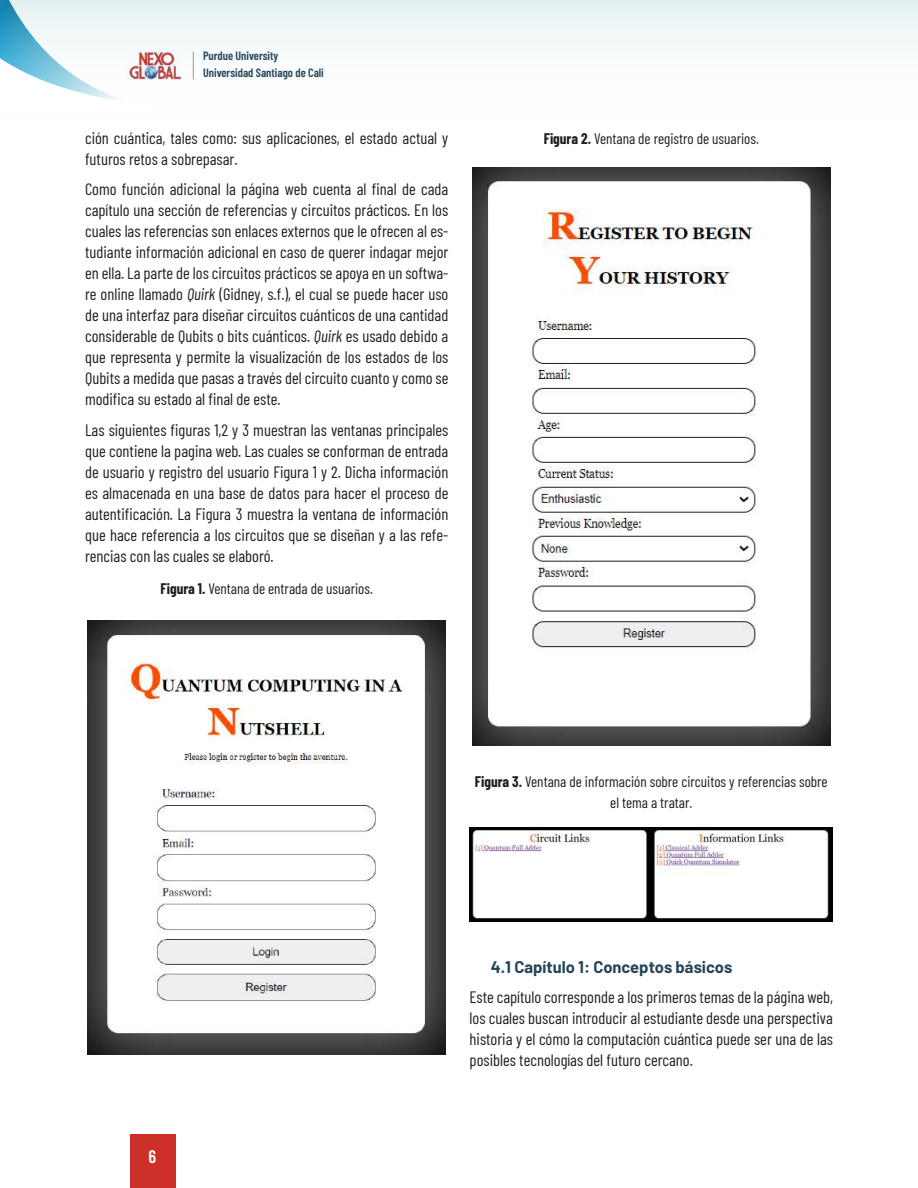
<style>
.page{position:relative;width:918px;height:1188px;background:#fff}
.page>*{position:absolute;margin:0;border:0;box-sizing:border-box;transform-origin:0 0}
.t1{font:600 18px "Barlow Condensed";color:#fff}
.t2{font:16.5px/21px "Barlow Condensed";color:#231f20;text-align:justify}
.t3{font:700 16.5px "Barlow";color:#25455a}
.t4{font:15px/21px "Barlow Condensed";color:#231f20;text-align:center}
.t5{font:600 12px/16.5px "Barlow Condensed";color:#25455a}
.s1{font-style:italic}
.s2{font-weight:700}
</style>
<div class="page">
<div style="left:0;top:0;width:918px;height:156px;background:linear-gradient(to bottom,#eaf5f5,#fff)"></div>
<div style="left:130px;top:1134px;width:46px;height:54px;background:#cc3028"></div>
<img style="left:157px;top:51px;width:27px;height:28px">
<svg style="left:193px;top:52px;width:1px;height:28px"></svg>
<svg style="left:0;top:0;width:157px;height:110px"></svg>
<img style="left:88px;top:621px;width:358px;height:433px">
<img style="left:472px;top:167px;width:358px;height:578px">
<img style="left:470px;top:828px;width:363px;height:94px">
<p class="t5" style="left:203px;top:47px;width:122px">Purdue University<br>Universidad Santiago de Cali</p>
<p class="t2" style="left:85px;top:126px;width:365px">ción cuántica, tales como: sus aplicaciones, el estado actual y futuros retos a sobrepasar.</p>
<p class="t2" style="left:85px;top:178px;width:365px">Como función adicional la página web cuenta al final de cada capítulo una sección de referencias y circuitos prácticos. En los cuales las referencias son enlaces externos que le ofrecen al es&shy;tudiante información adicional en caso de querer indagar mejor en ella. La parte de los circuitos prácticos se apoya en un softwa&shy;re online llamado <span class="s1">Quirk</span> (Gidney, s.f.), el cual se puede hacer uso de una interfaz para diseñar circuitos cuánticos de una cantidad considerable de Qubits o bits cuánticos. <span class="s1">Quirk</span> es usado debido a que representa y permite la visualización de los estados de los Qubits a medida que pasas a través del circuito cuanto y como se modifica su estado al final de este.</p>
<p class="t2" style="left:85px;top:418px;width:365px">Las siguientes figuras 1,2 y 3 muestran las ventanas principales que contiene la pagina web. Las cuales se conforman de entrada de usuario y registro del usuario Figura 1 y 2. Dicha información es almacenada en una base de datos para hacer el proceso de autentificación. La Figura 3 muestra la ventana de información que hace referencia a los circuitos que se diseñan y a las refe&shy;rencias con las cuales se elaboró.</p>
<p class="t4" style="left:161px;top:577px;width:214px"><span class="s2">Figura 1.</span> Ventana de entrada de usuarios.</p>
<p class="t4" style="left:544px;top:127px;width:217px"><span class="s2">Figura 2.</span> Ventana de registro de usuarios.</p>
<p class="t1" style="left:148px;top:1144px;width:9px">6</p>
<p class="t4" style="left:475px;top:770px;width:354px"><span class="s2">Figura 3.</span> Ventana de información sobre circuitos y referencias sobre el tema a tratar.</p>
<p class="t3" style="left:491px;top:954px;width:243px">4.1 Capítulo 1: Conceptos básicos</p>
<p class="t2" style="left:470px;top:985px;width:365px">Este capítulo corresponde a los primeros temas de la página web, los cuales buscan introducir al estudiante desde una perspectiva historia y el cómo la computación cuántica puede ser una de las posibles tecnologías del futuro cercano.</p>
</div>
